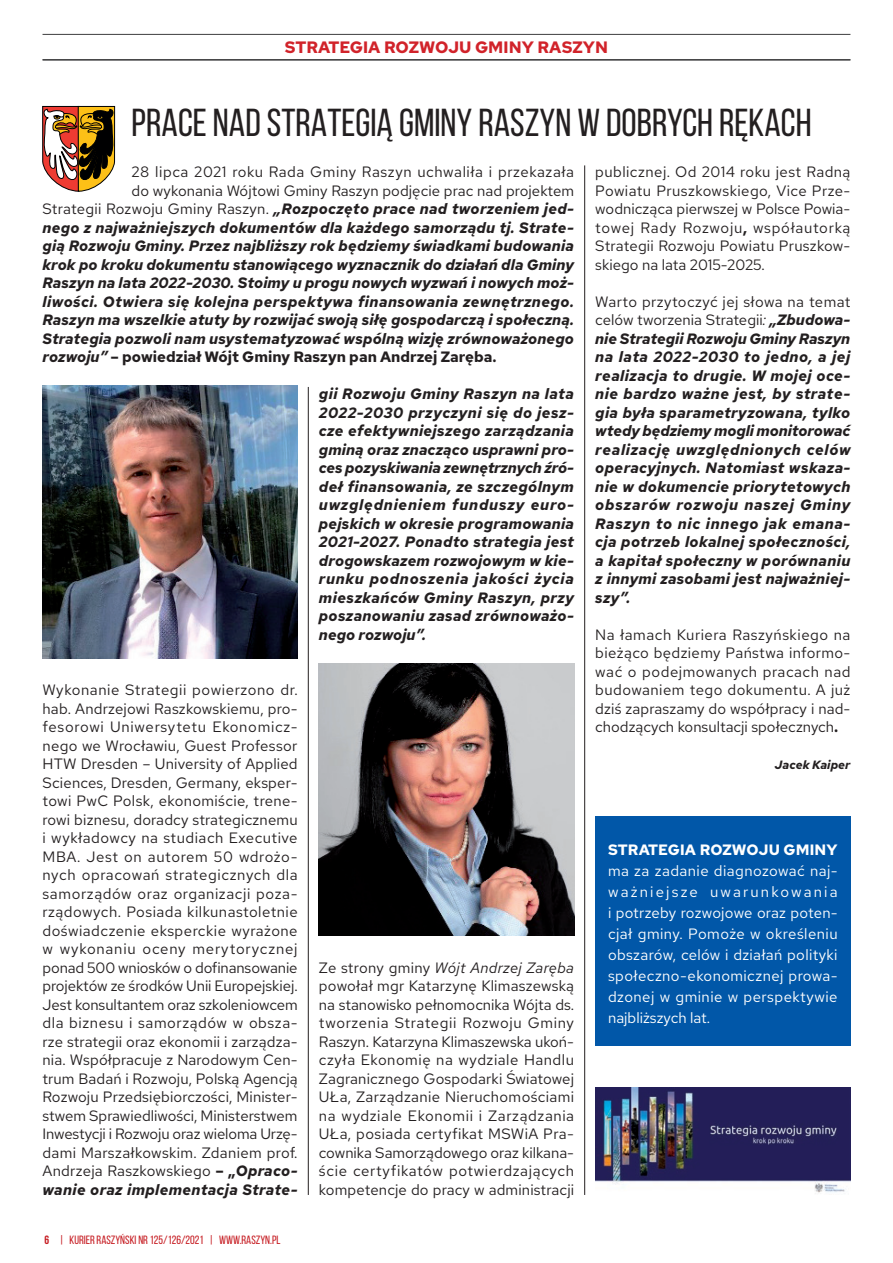
<style>
.page{position:relative;width:893px;height:1263px;background:#fff}
.page>*{position:absolute;margin:0;border:0;box-sizing:border-box;transform-origin:0 0}
._01_tytul{font:39px "Bebas Neue";color:#231f20}
.t1{font:700 16.5px "Red Hat Text";color:#d1232a}
._03_tekst{font:15px/18.5px "Red Hat Text";letter-spacing:.01em;color:#231f20;text-align:justify}
._03_tekst-2{font:italic 700 15px/18.5px "Red Hat Text";letter-spacing:.01em;color:#231f20;text-align:justify}
._03_tekst-3{font:15px/21px "Red Hat Text";letter-spacing:.025em;color:#fff;text-align:justify}
._03_tekst-4{font:700 15px "Red Hat Text";color:#231f20}
._03_tekst-5{font:15px "Red Hat Text";letter-spacing:.04em;color:#231f20}
.t2{font:12px "Bebas Neue";color:#c61c22}
._03_tekst-6{font:italic 700 12px "Red Hat Text";color:#231f20}
.s1{font-weight:400;font-style:normal}
.s2{font-style:italic}
.s3{font-weight:700}
.s4{font-weight:400}
.s5{font-weight:700;font-style:italic}
</style>
<div class="page">
<img style="left:43px;top:386px;width:255px;height:272px">
<img style="left:319px;top:663px;width:255px;height:272px">
<hr style="left:43px;top:34px;width:807px;height:1px;background:#3e3e3f">
<hr style="left:43px;top:59px;width:807px;height:1px;background:#3e3e3f">
<hr style="left:43px;top:60px;width:807px;height:1px;background:#3e3e3f">
<hr style="left:308px;top:387px;width:1px;height:808px;background:#231f20">
<hr style="left:584px;top:165px;width:1px;height:1030px;background:#231f20">
<svg style="left:42px;top:106px;width:73px;height:85px"></svg>
<div style="left:595px;top:816px;width:255px;height:230px;background:#0157a8"></div>
<img style="left:595px;top:1087px;width:255px;height:106px">
<p class="t1" style="left:285px;top:36px;width:325px">STRATEGIA ROZWOJU GMINY RASZYN</p>
<p class="_01_tytul" style="left:132px;top:101px;width:681px">PRACE NAD STRATEGIĄ GMINY RASZYN W DOBRYCH RĘKACH</p>
<p class="_03_tekst-5" style="left:132px;top:162px;width:444px">28 lipca 2021 roku Rada Gminy Raszyn uchwaliła i przekazała</p>
<p class="_03_tekst" style="left:132px;top:181px;width:444px">do wykonania Wójtowi Gminy Raszyn podjęcie prac nad projektem</p>
<p class="_03_tekst-2" style="left:43px;top:200px;width:533px"><span class="s1">Strategii Rozwoju Gminy Raszyn.</span> „Rozpoczęto prace nad tworzeniem jed-</p>
<p class="_03_tekst-2" style="left:43px;top:218px;width:533px">nego z najważniejszych dokumentów dla każdego samorządu tj. Strate-</p>
<p class="_03_tekst-2" style="left:43px;top:237px;width:533px">gią Rozwoju Gminy. Przez najbliższy rok będziemy świadkami budowania</p>
<p class="_03_tekst-2" style="left:43px;top:255px;width:533px">krok po kroku dokumentu stanowiącego wyznacznik do działań dla Gminy</p>
<p class="_03_tekst-2" style="left:43px;top:273px;width:533px">Raszyn na lata 2022-2030. Stoimy u progu nowych wyzwań i nowych moż-</p>
<p class="_03_tekst-2" style="left:43px;top:292px;width:533px">liwości. Otwiera się kolejna perspektywa finansowania zewnętrznego.</p>
<p class="_03_tekst-2" style="left:43px;top:310px;width:533px">Raszyn ma wszelkie atuty by rozwijać swoją siłę gospodarczą i społeczną.</p>
<p class="_03_tekst-2" style="left:43px;top:329px;width:533px">Strategia pozwoli nam usystematyzować wspólną wizję zrównoważonego</p>
<p class="_03_tekst-4" style="left:43px;top:347px;width:456px"><span class="s2">rozwoju”</span> – powiedział Wójt Gminy Raszyn pan Andrzej Zaręba.</p>
<p class="_03_tekst" style="left:595px;top:162px;width:257px">publicznej. Od 2014 roku jest Radną Powiatu Pruszkowskiego, Vice Prze&shy;wodnicząca pierwszej w Polsce Powia&shy;towej Rady Rozwoju<span class="s3">,</span> współautorką Strategii Rozwoju Powiatu Pruszkow&shy;skiego na lata 2015-2025.</p>
<p class="_03_tekst-2" style="left:595px;top:292px;width:257px"><span class="s1">Warto przytoczyć jej słowa na temat celów tworzenia Strategii</span><span class="s4">:</span> „Zbudowa&shy;nie Strategii Rozwoju Gminy Raszyn na lata 2022-2030 to jedno, a jej realizacja to drugie. W mojej oce&shy;nie bardzo ważne jest, by strate&shy;gia była sparametryzowana, tylko wtedy będziemy mogli monitorować realizację uwzględnionych celów operacyjnych. Natomiast wskaza&shy;nie w dokumencie priorytetowych obszarów rozwoju naszej Gminy Raszyn to nic innego jak emana&shy;cja potrzeb lokalnej społeczności, a kapitał społeczny w porównaniu z innymi zasobami jest najważniej&shy;szy”.</p>
<p class="_03_tekst" style="left:595px;top:625px;width:257px">Na łamach Kuriera Raszyńskiego na bieżąco będziemy Państwa informo&shy;wać o podejmowanych pracach nad budowaniem tego dokumentu. A już dziś zapraszamy do współpracy i nad&shy;chodzących konsultacji społecznych<span class="s3">.</span></p>
<p class="_03_tekst-6" style="left:775px;top:757px;width:77px">Jacek Kaiper</p>
<p class="_03_tekst-2" style="left:319px;top:384px;width:257px">gii Rozwoju Gminy Raszyn na lata 2022-2030 przyczyni się do jesz&shy;cze efektywniejszego zarządzania gminą oraz znacząco usprawni pro&shy;ces pozyskiwania zewnętrznych źró&shy;deł finansowania, ze szczególnym uwzględnieniem funduszy euro&shy;pejskich w okresie programowania 2021-2027. Ponadto strategia jest drogowskazem rozwojowym w kie&shy;runku podnoszenia jakości życia mieszkańców Gminy Raszyn, przy poszanowaniu zasad zrównoważo&shy;nego rozwoju”.</p>
<p class="_03_tekst" style="left:43px;top:680px;width:257px">Wykonanie Strategii powierzono dr. hab. Andrzejowi Raszkowskiemu, pro&shy;fesorowi Uniwersytetu Ekonomicz&shy;nego we Wrocławiu, Guest Professor HTW Dresden – University of Applied Sciences, Dresden, Germany, eksper&shy;towi PwC Polsk, ekonomiście, trene&shy;rowi biznesu, doradcy strategicznemu i wykładowcy na studiach Executive MBA. Jest on autorem 50 wdrożo&shy;nych opracowań strategicznych dla samorządów oraz organizacji poza&shy;rządowych. Posiada kilkunastoletnie doświadczenie eksperckie wyrażone w wykonaniu oceny merytorycznej ponad 500 wniosków o dofinansowanie projektów ze środków Unii Europejskiej.<br>Jest konsultantem oraz szkoleniowcem dla biznesu i samorządów w obsza&shy;rze strategii oraz ekonomii i zarządza&shy;nia. Współpracuje z Narodowym Cen&shy;trum Badań i Rozwoju, Polską Agencją Rozwoju Przedsiębiorczości, Minister&shy;stwem Sprawiedliwości, Ministerstwem Inwestycji i Rozwoju oraz wieloma Urzę&shy;dami Marszałkowskim. Zdaniem prof.<br>Andrzeja Raszkowskiego <span class="s3">– „</span><span class="s5">Opraco&shy;wanie oraz implementacja Strate-</span></p>
<p class="_03_tekst-3" style="left:608px;top:839px;width:231px"><span class="s3">STRATEGIA ROZWOJU GMINY </span>ma za zadanie diagnozować naj&shy;ważniejsze uwarunkowania i potrzeby rozwojowe oraz poten&shy;cjał gminy. Pomoże w określeniu obszarów, celów i działań polityki społeczno-ekonomicznej prowa&shy;dzonej w gminie w perspektywie najbliższych lat.</p>
<p class="_03_tekst" style="left:319px;top:958px;width:257px">Ze strony gminy <span class="s2">Wójt Andrzej Zaręba </span>powołał mgr Katarzynę Klimaszewską na stanowisko pełnomocnika Wójta ds. tworzenia Strategii Rozwoju Gminy Raszyn. Katarzyna Klimaszewska ukoń&shy;czyła Ekonomię na wydziale Handlu Zagranicznego Gospodarki Światowej UŁa, Zarządzanie Nieruchomościami na wydziale Ekonomii i Zarządzania UŁa, posiada certyfikat MSWiA Pra&shy;cownika Samorządowego oraz kilkana&shy;ście certyfikatów potwierdzających kompetencje do pracy w administracji</p>
<p class="t2" style="left:45px;top:1233px;width:237px"><span class="s3">6</span> | KURIER RASZYŃSKI NR 125/126/2021 | WWW.RASZYN.PL</p>
</div>
